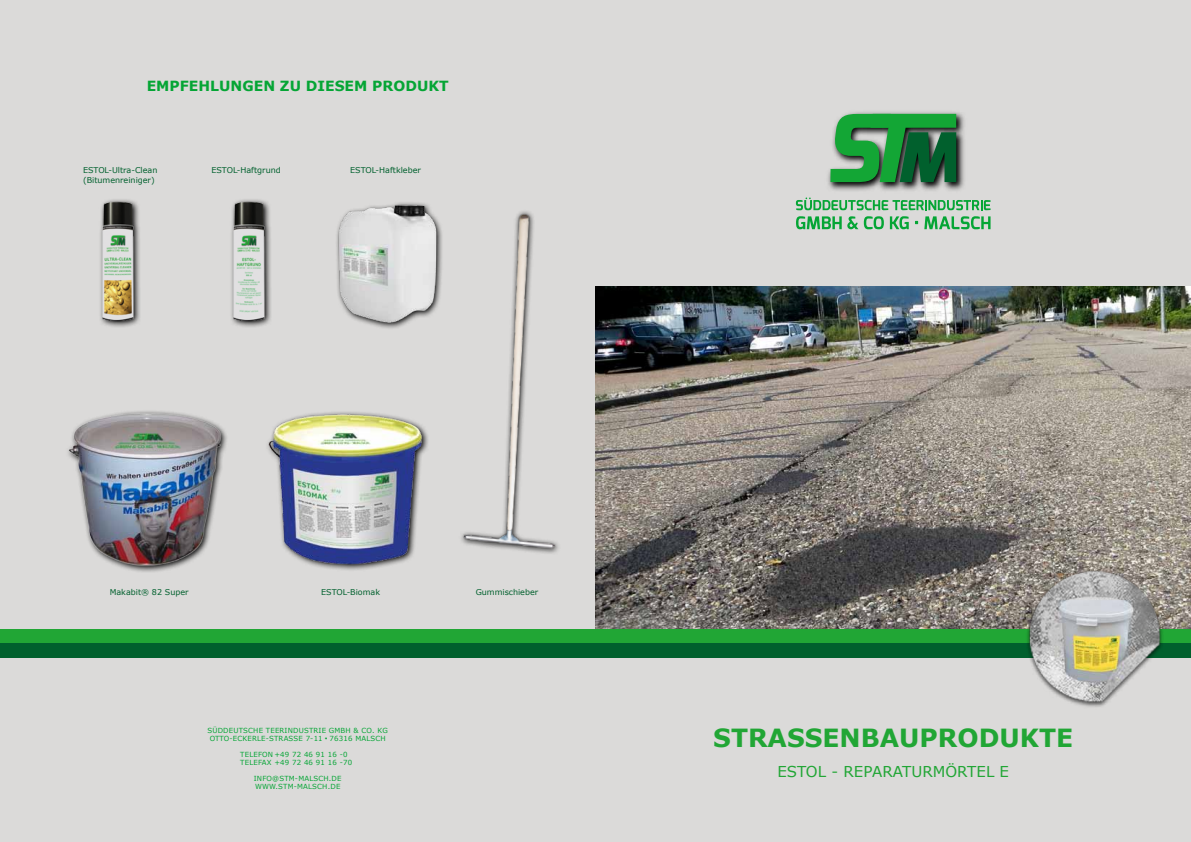
<style>
.page{position:relative;width:1191px;height:842px;background:#dbdad9}
.page>*{position:absolute;margin:0;border:0;box-sizing:border-box;transform-origin:0 0}
.t1{font:700 25px "Verdana";color:#21a635}
.t2{font:15px "Verdana";color:#21a635}
.t3{font:700 14px "Verdana";color:#05a535}
.t4{font:8px "Verdana";color:#00602d}
.t5{font:7px/8px "Verdana";letter-spacing:.025em;color:#05a535}
.s1{font-size:5px}
</style>
<div class="page">
<img style="left:595px;top:286px;width:596px;height:343px">
<div style="left:0;top:629px;width:1191px;height:15px;background:#21a635"></div>
<div style="left:0;top:643px;width:1191px;height:15px;background:#00602d"></div>
<img style="left:828px;top:112px;width:137px;height:79px">
<svg style="left:830px;top:114px;width:126px;height:68px;background:#2f8c4a"></svg>
<svg style="left:796px;top:198px;width:194px;height:12px"></svg>
<svg style="left:796px;top:216px;width:62px;height:14px"></svg>
<svg style="left:864px;top:216px;width:20px;height:13px"></svg>
<svg style="left:890px;top:216px;width:18px;height:13px"></svg>
<svg style="left:924px;top:216px;width:66px;height:13px"></svg>
<img style="left:100px;top:199px;width:40px;height:128px">
<img style="left:231px;top:199px;width:40px;height:128px">
<img style="left:68px;top:411px;width:159px;height:160px">
<img style="left:267px;top:412px;width:161px;height:158px">
<img style="left:461px;top:211px;width:98px;height:343px">
<img style="left:336px;top:202px;width:136px;height:125px">
<img style="left:997px;top:554px;width:194px;height:153px">
<h3 class="t3" style="left:147px;top:76px;width:303px">EMPFEHLUNGEN ZU DIESEM PRODUKT</h3>
<p class="t4" style="left:83px;top:165px;width:76px">ESTOL-U LTRA-CLEAN</p>
<p class="t4" style="left:211px;top:165px;width:71px">ESTOL-HAFTGRUND</p>
<p class="t4" style="left:83px;top:174px;width:73px">(BITUMENREINIGER)</p>
<p class="t4" style="left:350px;top:165px;width:72px">ESTOL-HAFTKLEBER</p>
<p class="t4" style="left:110px;top:586px;width:80px">MAKABIT® 82 SUPER</p>
<p class="t4" style="left:321px;top:586px;width:60px">ESTOL-BIOMAK</p>
<p class="t4" style="left:476px;top:586px;width:64px">GUMMISCHIEBER</p>
<p class="t5" style="left:207px;top:726px;width:69px">SÜDDEUTSCHE TEER</p>
<p class="t5" style="left:285px;top:726px;width:26px">INDUSTR</p>
<p class="t5" style="left:318px;top:726px;width:71px">IE GMBH &amp; CO. KG</p>
<p class="t5" style="left:210px;top:734px;width:12px">OTTO</p>
<p class="t5" style="left:229px;top:734px;width:19px">-ECKERLE</p>
<p class="t5" style="left:266px;top:734px;width:121px">-STRASSE 7-11 <span class="s1">•</span> 76316 MALSCH</p>
<p class="t5" style="left:254px;top:774px;width:88px">INFO@STM-MALSCH.DE<br>WWW.STM-MALSCH.DE</p>
<p class="t5" style="left:240px;top:750px;width:10px">TELE</p>
<p class="t5" style="left:258px;top:750px;width:91px">FON +49 72 46 91 16 -0</p>
<p class="t5" style="left:240px;top:758px;width:10px">TELE</p>
<p class="t5" style="left:258px;top:758px;width:96px">FAX +49 72 46 91 16 -70</p>
<h1 class="t1" style="left:713px;top:720px;width:361px">STRASSENBAUPRODUKTE</h1>
<h2 class="t2" style="left:777px;top:761px;width:190px">ESTOL - REPARATURMÖRTEL</h2>
<h2 class="t2" style="left:999px;top:761px;width:9px">E</h2>
</div>
